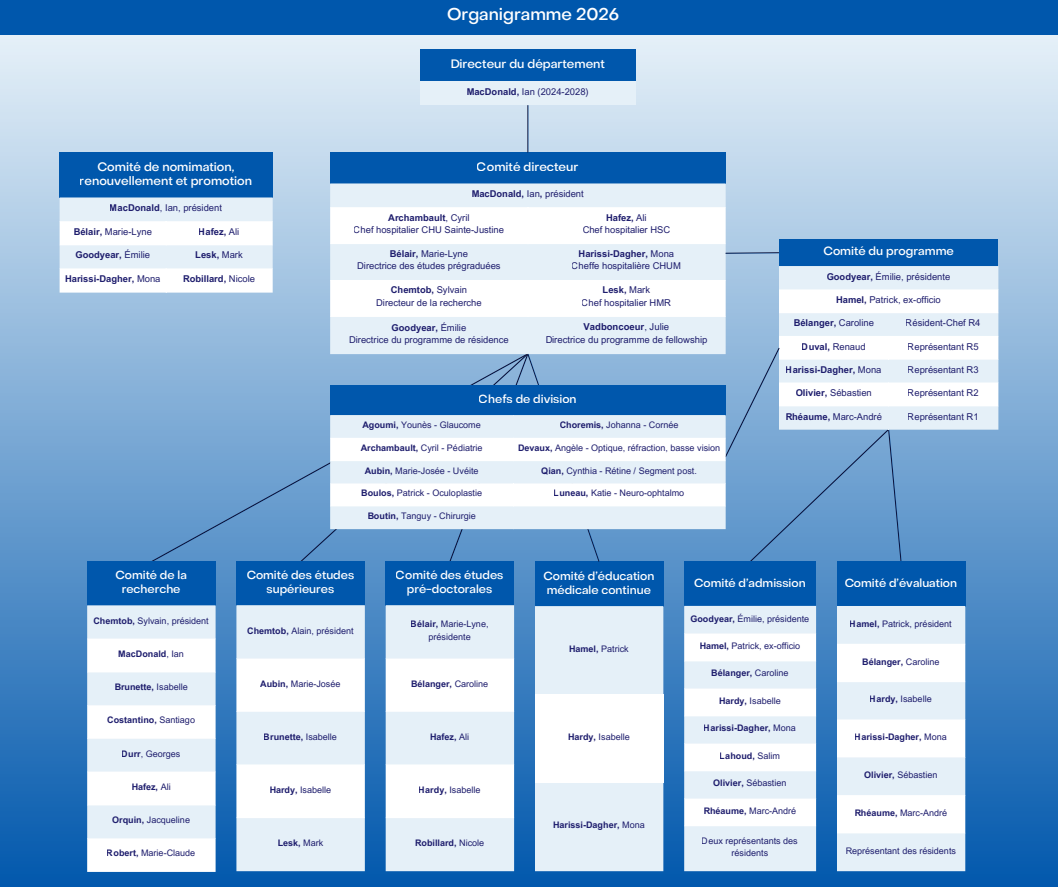
<style>
.page{position:relative;width:1058px;height:887px;background:#fff}
.page>*{position:absolute;margin:0;border:0;box-sizing:border-box;transform-origin:0 0}
.t1{font:500 16.8px "Object Sans";color:#fff}
.t2{font:500 12.15px/14.1px "Object Sans";color:#fff;text-align:center}
.t3{font:500 11.7px "Object Sans";color:#fff}
.t4{font:500 11.55px/13.8px "Object Sans";color:#fff;text-align:center}
.t5{font:9.45px/12.5px "Arial MT Pro";color:#1e1d6d;text-align:center}
.t6{font:700 9.45px "Arial MT Pro";color:#1e1d6d}
.t7{font:9px/12.6px "Arial MT Pro";color:#1e1d6d;text-align:center}
.t8{font:700 9px "Arial MT Pro";color:#1e1d6d}
.s1{font-weight:700}
.s2{font-weight:400}
</style>
<div class="page">
<div style="left:0;top:35px;width:1057px;height:851px;background:linear-gradient(to bottom,#e4f0f8,#0459ad)"></div>
<svg style="left:150px;top:352px;width:149px;height:211px;background:#74a4d1"></svg>
<svg style="left:299px;top:352px;width:31px;height:209px;background:#73a3d0"></svg>
<div style="left:330px;top:153px;width:395px;height:31px;background:#0057ac"></div>
<div style="left:330px;top:183px;width:395px;height:24px;background:#e5f0f8"></div>
<svg style="left:330px;top:207px;width:395px;height:59px"></svg>
<div style="left:684px;top:561px;width:132px;height:45px;background:#0057ac"></div>
<svg style="left:684px;top:606px;width:132px;height:265px"></svg>
<svg style="left:724px;top:251px;width:55px;height:3px"></svg>
<div style="left:0;top:0;width:1058px;height:35px;background:#0057ac"></div>
<div style="left:60px;top:153px;width:212px;height:45px;background:#0057ac"></div>
<svg style="left:60px;top:197px;width:212px;height:95px"></svg>
<div style="left:837px;top:561px;width:128px;height:45px;background:#0057ac"></div>
<svg style="left:837px;top:606px;width:128px;height:265px"></svg>
<div style="left:779px;top:239px;width:219px;height:27px;background:#0057ac"></div>
<hr style="left:527px;top:105px;width:1px;height:47px;background:#fff">
<div style="left:535px;top:561px;width:128px;height:45px;background:#0057ac"></div>
<div style="left:535px;top:606px;width:128px;height:265px;background:#e5f0f8"></div>
<div style="left:535px;top:694px;width:128px;height:89px;background:#fff"></div>
<svg style="left:330px;top:266px;width:668px;height:297px"></svg>
<div style="left:386px;top:561px;width:128px;height:44px;background:#0057ac"></div>
<svg style="left:386px;top:605px;width:128px;height:266px"></svg>
<div style="left:237px;top:561px;width:128px;height:44px;background:#0057ac"></div>
<svg style="left:237px;top:605px;width:128px;height:266px"></svg>
<div style="left:87px;top:561px;width:129px;height:45px;background:#0057ac"></div>
<svg style="left:87px;top:605px;width:129px;height:266px"></svg>
<div style="left:420px;top:50px;width:216px;height:32px;background:#0057ac"></div>
<div style="left:420px;top:81px;width:216px;height:24px;background:#e5f0f8"></div>
<p class="t1" style="left:447px;top:8px;width:173px">Organigramme 2026</p>
<h2 class="t2" style="left:80px;top:160px;width:174px">Comité de nomimation, renouvellement et promotion</h2>
<p class="t5" style="left:110px;top:202px;width:114px"><span class="s1">MacDonald</span>, Ian, président</p>
<p class="t5" style="left:74px;top:226px;width:80px"><span class="s1">Bélair,</span> Marie-Lyne</p>
<p class="t6" style="left:199px;top:228px;width:42px">Hafez, <span class="s2">Ali</span></p>
<p class="t6" style="left:75px;top:251px;width:76px">Goodyear, <span class="s2">Émilie</span></p>
<p class="t6" style="left:195px;top:251px;width:49px">Lesk, <span class="s2">Mark</span></p>
<p class="t6" style="left:65px;top:275px;width:97px">Harissi-Dagher, <span class="s2">Mona</span></p>
<p class="t6" style="left:183px;top:275px;width:73px">Robillard, <span class="s2">Nicole</span></p>
<h2 class="t2" style="left:450px;top:58px;width:156px">Directeur du département</h2>
<p class="t5" style="left:466px;top:87px;width:124px"><span class="s1">MacDonald,</span> Ian (2024-2028)</p>
<h2 class="t2" style="left:477px;top:160px;width:103px">Comité directeur</h2>
<p class="t5" style="left:471px;top:188px;width:114px"><span class="s1">MacDonald,</span> Ian<span class="s1">,</span> président</p>
<p class="t5" style="left:354px;top:212px;width:152px"><span class="s1">Archambault</span>, Cyril<br>Chef hospitalier CHU Sainte-Justine</p>
<p class="t5" style="left:582px;top:212px;width:89px"><span class="s1">Hafez,</span> Ali<br>Chef hospitalier HSC</p>
<p class="t5" style="left:357px;top:248px;width:145px"><span class="s1">Bélair,</span> Marie-Lyne<br>Directrice des études prégraduées</p>
<p class="t5" style="left:572px;top:248px;width:110px"><span class="s1">Harissi-Dagher,</span> Mona<br>Cheffe hospitalière CHUM</p>
<p class="t5" style="left:376px;top:285px;width:107px"><span class="s1">Chemtob,</span> Sylvain<br>Directeur de la recherche</p>
<p class="t5" style="left:582px;top:285px;width:91px"><span class="s1">Lesk,</span> Mark<br>Chef hospitalier HMR</p>
<p class="t5" style="left:349px;top:322px;width:161px"><span class="s1">Goodyear,</span> Émilie<br>Directrice du programme de résidence</p>
<p class="t5" style="left:545px;top:321px;width:164px;line-height:13.4px"><span class="s1">Vadboncoeur</span>, Julie<br>Directrice du programme de fellowship</p>
<p class="t4" style="left:478px;top:393px;width:99px">Chefs de division</p>
<p class="t7" style="left:362px;top:420px;width:120px"><span class="s1">Agoumi,</span> Younès - Glaucome</p>
<p class="t7" style="left:559px;top:420px;width:120px"><span class="s1">Choremis,</span> Johanna - Cornée</p>
<p class="t7" style="left:361px;top:442px;width:123px"><span class="s1">Archambault,</span> Cyril - Pédiatrie</p>
<p class="t7" style="left:518px;top:442px;width:204px"><span class="s1">Devaux,</span> Angèle - Optique, réfraction, basse vision</p>
<p class="t7" style="left:365px;top:465px;width:115px"><span class="s1">Aubin,</span> Marie-Josée - Uvéite</p>
<p class="t7" style="left:541px;top:465px;width:157px"><span class="s1">Qian,</span> Cynthia - Rétine / Segment post.</p>
<p class="t7" style="left:361px;top:488px;width:122px"><span class="s1">Boulos,</span> Patrick - Oculoplastie</p>
<p class="t7" style="left:554px;top:488px;width:132px"><span class="s1">Luneau,</span> Katie - Neuro-ophtalmo</p>
<p class="t7" style="left:367px;top:510px;width:110px"><span class="s1">Boutin,</span> Tanguy - Chirurgie</p>
<p class="t3" style="left:823px;top:246px;width:132px">Comité du programme</p>
<p class="t5" style="left:826px;top:271px;width:125px"><span class="s1">Goodyear,</span> Émilie, présidente</p>
<p class="t5" style="left:836px;top:295px;width:106px"><span class="s1">Hamel,</span> Patrick, ex-officio</p>
<p class="t6" style="left:793px;top:319px;width:82px">Bélanger, <span class="s2">Caroline</span></p>
<p class="t5" style="left:905px;top:318px;width:76px">Résident-Chef R4</p>
<p class="t6" style="left:802px;top:343px;width:65px">Duval, <span class="s2">Renaud</span></p>
<p class="t5" style="left:907px;top:341px;width:72px">Représentant R5</p>
<p class="t6" style="left:786px;top:366px;width:97px">Harissi-Dagher, <span class="s2">Mona</span></p>
<p class="t5" style="left:907px;top:364px;width:72px">Représentant R3</p>
<p class="t5" style="left:795px;top:388px;width:78px"><span class="s1">Olivier,</span> Sébastien</p>
<p class="t5" style="left:907px;top:388px;width:72px">Représentant R2</p>
<p class="t5" style="left:785px;top:411px;width:98px"><span class="s1">Rhéaume,</span> Marc-André</p>
<p class="t5" style="left:907px;top:411px;width:72px">Représentant R1</p>
<p class="t4" style="left:115px;top:569px;width:73px">Comité de la recherche</p>
<p class="t7" style="left:93px;top:615px;width:117px"><span class="s1">Chemtob,</span> Sylvain, président</p>
<p class="t8" style="left:118px;top:650px;width:67px">MacDonald<span class="s2">, Ian</span></p>
<p class="t8" style="left:114px;top:683px;width:75px">Brunette, <span class="s2">Isabelle</span></p>
<p class="t8" style="left:107px;top:716px;width:89px">Costantino, <span class="s2">Santiago</span></p>
<p class="t7" style="left:122px;top:748px;width:60px"><span class="s1">Durr</span>, Georges</p>
<p class="t8" style="left:132px;top:783px;width:41px">Hafez, <span class="s2">Ali</span></p>
<p class="t7" style="left:112px;top:814px;width:79px"><span class="s1">Orquin,</span> Jacqueline</p>
<p class="t7" style="left:107px;top:848px;width:90px"><span class="s1">Robert,</span> Marie-Claude</p>
<p class="t4" style="left:246px;top:569px;width:109px">Comité des études supérieures</p>
<p class="t7" style="left:247px;top:625px;width:108px"><span class="s1">Chemtob,</span> Alain, président</p>
<p class="t7" style="left:260px;top:678px;width:82px"><span class="s1">Aubin,</span> Marie-Josée</p>
<p class="t8" style="left:264px;top:733px;width:75px">Brunette, <span class="s2">Isabelle</span></p>
<p class="t7" style="left:269px;top:784px;width:63px"><span class="s1">Hardy,</span> Isabelle</p>
<p class="t8" style="left:277px;top:839px;width:47px">Lesk, <span class="s2">Mark</span></p>
<p class="t4" style="left:396px;top:569px;width:109px">Comité des études pré-doctorales</p>
<p class="t7" style="left:411px;top:619px;width:79px"><span class="s1">Bélair,</span> Marie-Lyne, présidente</p>
<p class="t8" style="left:411px;top:680px;width:79px">Bélanger, <span class="s2">Caroline</span></p>
<p class="t8" style="left:430px;top:733px;width:41px">Hafez, <span class="s2">Ali</span></p>
<p class="t7" style="left:419px;top:784px;width:63px"><span class="s1">Hardy,</span> Isabelle</p>
<p class="t8" style="left:415px;top:839px;width:71px">Robillard, <span class="s2">Nicole</span></p>
<p class="t4" style="left:543px;top:570px;width:112px">Comité d’éducation médicale continue</p>
<p class="t7" style="left:569px;top:643px;width:61px"><span class="s1">Hamel,</span> Patrick</p>
<p class="t7" style="left:568px;top:731px;width:63px"><span class="s1">Hardy,</span> Isabelle</p>
<p class="t8" style="left:553px;top:821px;width:93px">Harissi-Dagher, <span class="s2">Mona</span></p>
<p class="t4" style="left:694px;top:576px;width:113px">Comité d’admission</p>
<p class="t7" style="left:690px;top:613px;width:120px"><span class="s1">Goodyear,</span> Émilie, présidente</p>
<p class="t7" style="left:699px;top:640px;width:102px"><span class="s1">Hamel,</span> Patrick, ex-officio</p>
<p class="t8" style="left:711px;top:670px;width:79px">Bélanger, <span class="s2">Caroline</span></p>
<p class="t7" style="left:719px;top:695px;width:63px"><span class="s1">Hardy,</span> Isabelle</p>
<p class="t8" style="left:704px;top:724px;width:93px">Harissi-Dagher, <span class="s2">Mona</span></p>
<p class="t8" style="left:719px;top:752px;width:62px">Lahoud, <span class="s2">Salim</span></p>
<p class="t7" style="left:713px;top:778px;width:75px"><span class="s1">Olivier,</span> Sébastien</p>
<p class="t7" style="left:703px;top:805px;width:94px"><span class="s1">Rhéaume,</span> Marc-André</p>
<p class="t7" style="left:702px;top:835px;width:97px">Deux représentants des résidents</p>
<p class="t4" style="left:844px;top:576px;width:114px">Comité d’évaluation</p>
<p class="t7" style="left:850px;top:618px;width:103px"><span class="s1">Hamel,</span> Patrick, président</p>
<p class="t8" style="left:862px;top:658px;width:79px">Bélanger, <span class="s2">Caroline</span></p>
<p class="t7" style="left:870px;top:694px;width:63px"><span class="s1">Hardy,</span> Isabelle</p>
<p class="t8" style="left:855px;top:733px;width:93px">Harissi-Dagher, <span class="s2">Mona</span></p>
<p class="t7" style="left:864px;top:769px;width:75px"><span class="s1">Olivier,</span> Sébastien</p>
<p class="t7" style="left:854px;top:807px;width:94px"><span class="s1">Rhéaume,</span> Marc-André</p>
<p class="t7" style="left:845px;top:845px;width:112px">Représentant des résidents</p>
</div>
